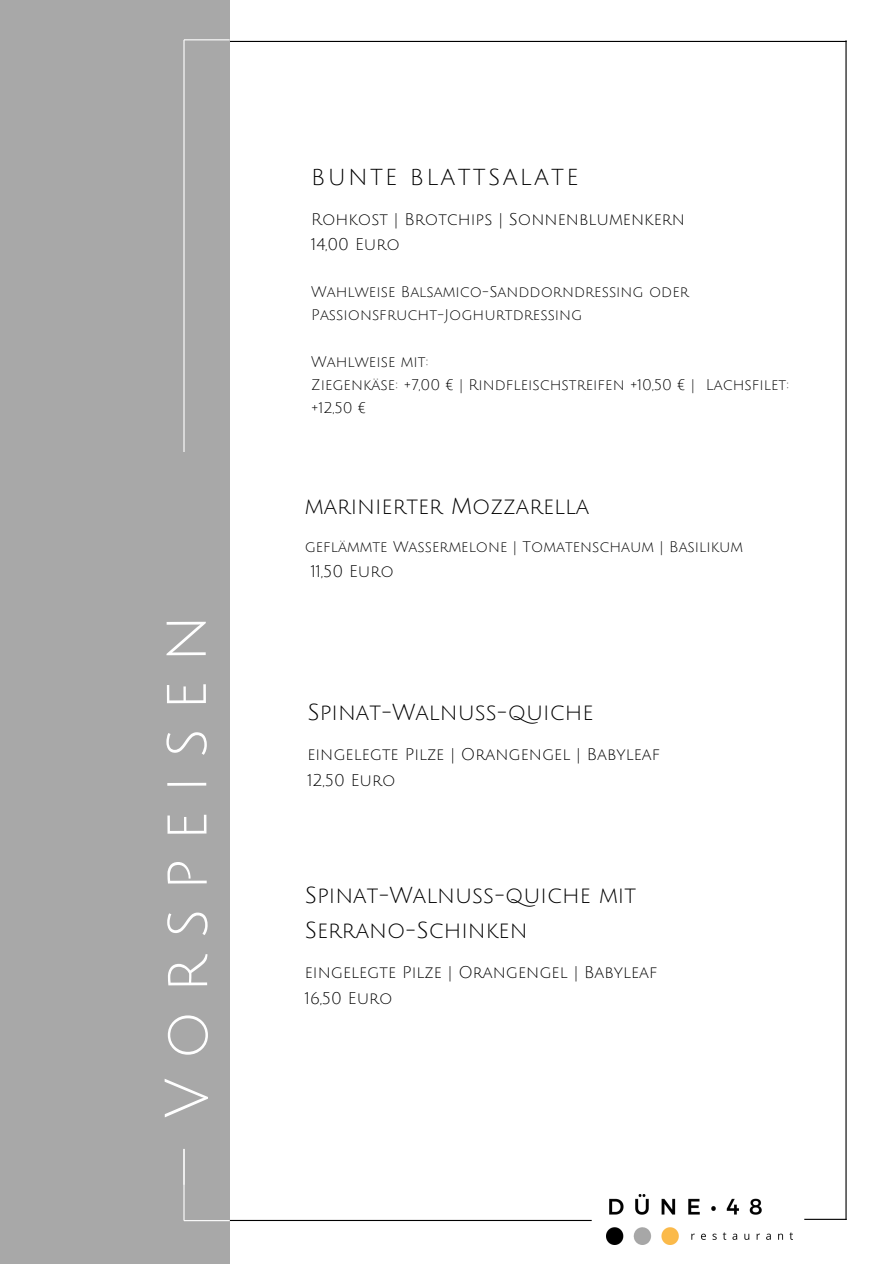
<style>
.page{position:relative;width:894px;height:1264px;background:#fff}
.page>*{position:absolute;margin:0;border:0;box-sizing:border-box;transform-origin:0 0}
.t1{font:60px "Julius Sans One";letter-spacing:.295em;color:#fff}
.t2{font:22.5px/35px "Julius Sans One";color:#000}
.t3{font:22.5px "Julius Sans One";letter-spacing:.1em;color:#000}
.t4{font:16.5px/25.7px "Julius Sans One";color:#000}
.t5{font:15px/23.1px "Julius Sans One";color:#000}
</style>
<div class="page">
<hr style="left:845px;top:40px;width:1px;height:1179px;background:#000">
<hr style="left:183px;top:1219px;width:408px;height:1px;background:#000">
<hr style="left:183px;top:41px;width:663px;height:1px;background:#000">
<img style="left:606px;top:1194px;width:186px;height:50px">
<hr style="left:804px;top:1218px;width:42px;height:1px;background:#000">
<div style="left:0;top:0;width:229px;height:1263px;background:#a8a8a8"></div>
<hr style="left:183px;top:40px;width:1px;height:1144px;background:#fff">
<div style="left:0;top:452px;width:229px;height:696px;background:#a8a8a8"></div>
<hr style="left:183px;top:1148px;width:1px;height:72px;background:#fff">
<hr style="left:184px;top:1219px;width:45px;height:2px;background:#fff">
<hr style="left:184px;top:39px;width:45px;height:1px;background:#fff">
<p class="t1" style="left:155px;top:1118px;width:505px;rotate:-90deg">Vorspeisen</p>
<h2 class="t3" style="left:311px;top:165px;width:269px">BUNTE BLATTSALATE</h2>
<p class="t4" style="left:311px;top:207px;width:375px">Rohkost | Brotchips | Sonnenblumenkern<br>14,00 Euro</p>
<p class="t5" style="left:311px;top:281px;width:379px">Wahlweise Balsamico-Sanddorndressing oder<br>Passionsfrucht-Joghurtdressing</p>
<p class="t5" style="left:311px;top:350px;width:479px">Wahlweise mit:<br>Ziegenkäse: +7,00 € | Rindfleischstreifen +10,50 € | Lachsfilet: +12,50 €</p>
<h3 class="t2" style="left:305px;top:489px;width:286px">marinierter Mozzarella</h3>
<p class="t5" style="left:305px;top:535px;width:440px">geflämmte Wassermelone | Tomatenschaum | Basilikum</p>
<p class="t4" style="left:310px;top:558px;width:85px">11,50 Euro</p>
<h3 class="t2" style="left:307px;top:695px;width:287px">Spinat-Walnuss-quiche</h3>
<p class="t4" style="left:307px;top:742px;width:354px">eingelegte Pilze | Orangengel | Babyleaf</p>
<p class="t4" style="left:307px;top:768px;width:90px">12,50 Euro</p>
<h3 class="t2" style="left:305px;top:878px;width:332px">Spinat-Walnuss-quiche mit<br>Serrano-Schinken</h3>
<p class="t4" style="left:305px;top:960px;width:354px">eingelegte Pilze | Orangengel | Babyleaf</p>
<p class="t4" style="left:305px;top:985px;width:89px">16,50 Euro</p>
</div>
